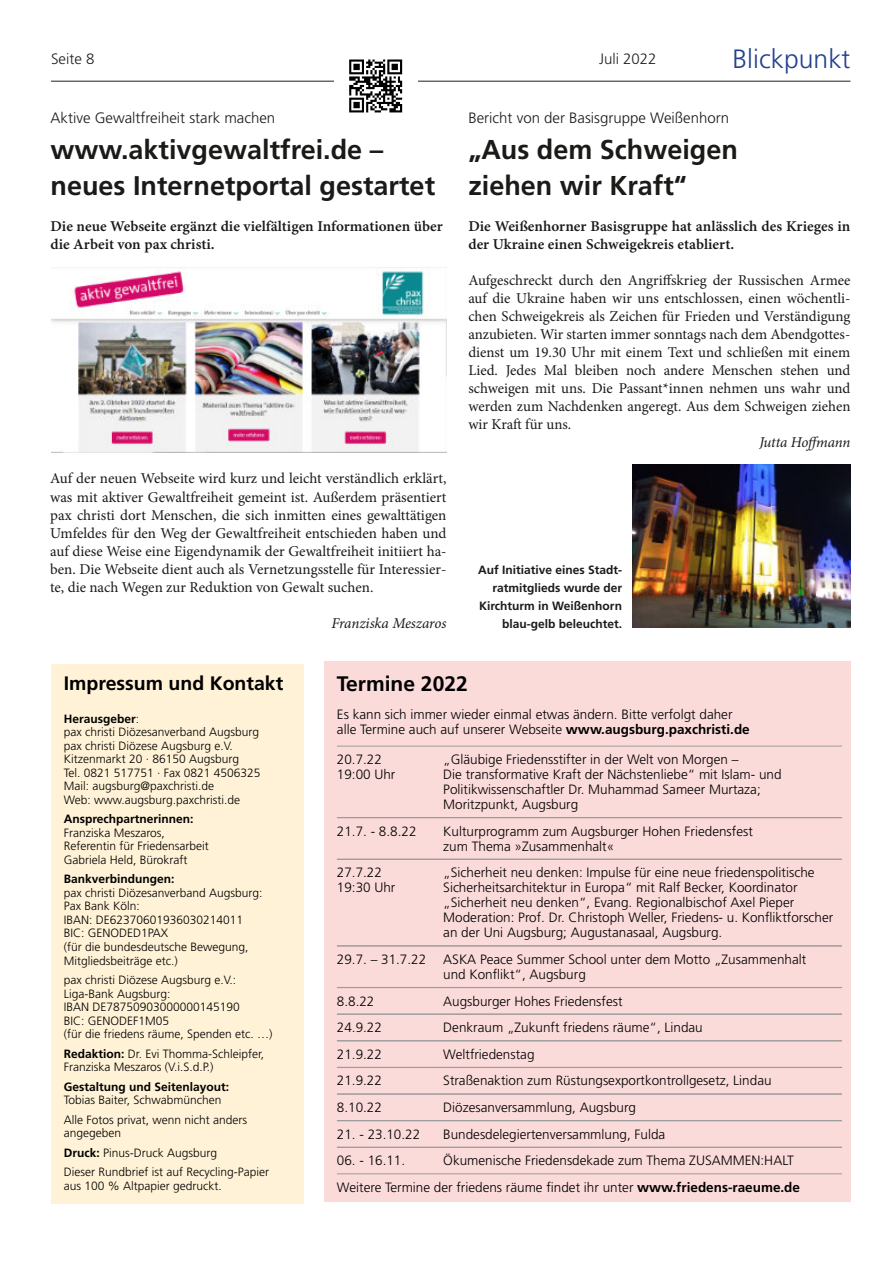
<style>
.page{position:relative;width:893px;height:1263px;background:#fff}
.page>*{position:absolute;margin:0;border:0;box-sizing:border-box;transform-origin:0 0}
.t1{font:700 27.3px/36px "Frutiger LT Std";color:#1a1a18}
.t2{font:700 27px/36px "Frutiger LT Std";color:#1a1a18}
.t3{font:300 26.55px "Frutiger LT Std";color:#24408e}
.t4{font:700 21px "Frutiger LT Std";color:#000}
.t5{font:700 19.5px "Frutiger LT Std";color:#000}
.t6{font:15px/18px "Minion Pro";color:#1a1a18;text-align:justify}
.t7{font:15px/18px "Minion Pro Semibold Capt";color:#1a1a18}
.t8{font:300 15px "Frutiger LT Std";color:#1a1a18}
.t9{font:italic 15px "Minion Pro";letter-spacing:-.01em;color:#1a1a18}
.t10{font:300 15px "Frutiger LT Std";color:#221f20}
.t11{font:300 13.5px/15px "Frutiger LT Std";color:#000}
.t12{font:300 12px/13.5px "Frutiger LT Std";color:#000}
.t13{font:700 12px/18px "Frutiger LT Std";color:#1a1a18;text-align:right}
.t14{font:700 12px "Frutiger LT Std";color:#000}
.s1{font-weight:700}
</style>
<div class="page">
<img style="left:51px;top:267px;width:395px;height:186px">
<div style="left:51px;top:664px;width:252px;height:539px;background:#fff2d6"></div>
<div style="left:324px;top:662px;width:526px;height:540px;background:#fbdada"></div>
<hr style="left:337px;top:746px;width:505px;height:1px;background:#9c9c9c">
<hr style="left:337px;top:817px;width:505px;height:1px;background:#9c9c9c">
<hr style="left:337px;top:859px;width:505px;height:1px;background:#9c9c9c">
<hr style="left:337px;top:945px;width:505px;height:1px;background:#9c9c9c">
<hr style="left:337px;top:946px;width:505px;height:1px;background:#9c9c9c">
<hr style="left:337px;top:987px;width:505px;height:1px;background:#9c9c9c">
<hr style="left:337px;top:1014px;width:505px;height:1px;background:#9c9c9c">
<hr style="left:337px;top:1040px;width:505px;height:1px;background:#9c9c9c">
<hr style="left:337px;top:1067px;width:505px;height:1px;background:#9c9c9c">
<hr style="left:337px;top:1093px;width:505px;height:1px;background:#9c9c9c">
<hr style="left:337px;top:1094px;width:505px;height:1px;background:#9c9c9c">
<hr style="left:337px;top:1120px;width:505px;height:1px;background:#9c9c9c">
<hr style="left:337px;top:1147px;width:505px;height:1px;background:#9c9c9c">
<hr style="left:337px;top:1173px;width:505px;height:1px;background:#9c9c9c">
<hr style="left:51px;top:81px;width:799px;height:1px;background:#221f20">
<img style="left:633px;top:464px;width:217px;height:163px">
<div style="left:334px;top:42px;width:84px;height:78px;background:#fff"></div>
<svg style="left:349px;top:59px;width:54px;height:54px"></svg>
<svg style="left:349px;top:60px;width:53px;height:52px"></svg>
<p class="t10" style="left:51px;top:52px;width:45px">Seite 8</p>
<p class="t10" style="left:599px;top:52px;width:59px">Juli 2022</p>
<h3 class="t3" style="left:733px;top:48px;width:119px">Blickpunkt</h3>
<p class="t8" style="left:51px;top:112px;width:226px">Aktive Gewaltfreiheit stark machen</p>
<h2 class="t2" style="left:51px;top:135px;width:386px">www.aktivgewaltfrei.de – neues Internetportal gestartet</h2>
<p class="t7" style="left:51px;top:219px;width:394px">Die neue Webseite ergänzt die vielfältigen Informationen über die Arbeit von pax christi.</p>
<p class="t6" style="left:50px;top:471px;width:398px">Auf der neuen Webseite wird kurz und leicht verständlich erklärt, was mit aktiver Gewaltfreiheit gemeint ist. Außerdem präsentiert pax christi dort Menschen, die sich inmitten eines gewalttätigen Umfeldes für den Weg der Gewaltfreiheit entschieden haben und auf diese Weise eine Eigendynamik der Gewaltfreiheit initiiert ha‐ ben. Die Webseite dient auch als Vernetzungsstelle für Interessier‐ te, die nach Wegen zur Reduktion von Gewalt suchen.</p>
<p class="t9" style="left:331px;top:617px;width:116px">Franziska Meszaros</p>
<p class="t8" style="left:468px;top:112px;width:262px">Bericht von der Basisgruppe Weißenhorn</p>
<h1 class="t1" style="left:468px;top:135px;width:271px">„Aus dem Schweigen ziehen wir Kraft“</h1>
<p class="t7" style="left:468px;top:219px;width:384px">Die Weißenhorner Basisgruppe hat anlässlich des Krieges in der Ukraine einen Schweigekreis etabliert.</p>
<p class="t6" style="left:468px;top:273px;width:384px">Aufgeschreckt durch den Angriffskrieg der Russischen Armee auf die Ukraine haben wir uns entschlossen, einen wöchentli‐ chen Schweigekreis als Zeichen für Frieden und Verständigung anzubieten. Wir starten immer sonntags nach dem Abendgottes‐ dienst um 19.30 Uhr mit einem Text und schließen mit einem Lied. Jedes Mal bleiben noch andere Menschen stehen und schweigen mit uns. Die Passant*innen nehmen uns wahr und werden zum Nachdenken angeregt. Aus dem Schweigen ziehen wir Kraft für uns.</p>
<p class="t9" style="left:759px;top:437px;width:93px">Jutta Hoffmann</p>
<p class="t13" style="left:478px;top:561px;width:146px">Auf Initiative eines Stadt&shy;ratmitglieds wurde der<br>Kirchturm in Weißenhorn blau-gelb beleuchtet.</p>
<h3 class="t5" style="left:64px;top:675px;width:221px">Impressum und Kontakt</h3>
<p class="t12" style="left:64px;top:713px;width:198px"><span class="s1">Herausgeber</span>:<br>pax christi Diözesanverband Augsburg pax christi Diözese Augsburg e.V.<br>Kitzenmarkt 20 · 86150 Augsburg<br>Tel. 0821 517751 · Fax 0821 4506325<br>Mail: augsburg@paxchristi.de<br>Web: www.augsburg.paxchristi.de</p>
<p class="t14" style="left:64px;top:814px;width:131px">Ansprechpartnerinnen:</p>
<p class="t12" style="left:64px;top:827px;width:147px">Franziska Meszaros,<br>Referentin für Friedensarbeit<br>Gabriela Held, Bürokraft</p>
<p class="t14" style="left:64px;top:874px;width:112px">Bankverbindungen:</p>
<p class="t12" style="left:64px;top:887px;width:200px">pax christi Diözesanverband Augsburg:<br>Pax Bank Köln:<br>IBAN: DE62370601936030214011<br>BIC: GENODED1PAX<br>(für die bundesdeutsche Bewegung,<br>Mitgliedsbeiträge etc.)</p>
<p class="t12" style="left:64px;top:974px;width:210px">pax christi Diözese Augsburg e.V.:<br>Liga-Bank Augsburg:<br>IBAN DE78750903000000145190<br>BIC: GENODEF1M05<br>(für die friedens räume, Spenden etc. …)</p>
<p class="t12" style="left:64px;top:1048px;width:202px"><span class="s1">Redaktion:</span> Dr. Evi Thomma-Schleipfer,<br>Franziska Meszaros (V.i.S.d.P.)</p>
<p class="t14" style="left:64px;top:1081px;width:167px">Gestaltung und Seitenlayout:</p>
<p class="t12" style="left:64px;top:1091px;width:185px;line-height:19.5px">Tobias Baiter, Schwabmünchen<br>Alle Fotos privat, wenn nicht anders</p>
<p class="t12" style="left:64px;top:1124px;width:207px;line-height:19.5px">angegeben<br><span class="s1">Druck:</span> Pinus-Druck Augsburg<br>Dieser Rundbrief ist auf Recycling-Papier</p>
<p class="t12" style="left:64px;top:1180px;width:160px">aus 100 % Altpapier gedruckt.</p>
<h3 class="t4" style="left:337px;top:675px;width:132px">Termine 2022</h3>
<p class="t11" style="left:337px;top:708px;width:414px">Es kann sich immer wieder einmal etwas ändern. Bitte verfolgt daher alle Termine auch auf unserer Webseite <span class="s1">www.augsburg.paxchristi.de</span></p>
<p class="t11" style="left:337px;top:753px;width:47px">20.7.22</p>
<p class="t11" style="left:443px;top:753px;width:297px">„Gläubige Friedensstifter in der Welt von Morgen –</p>
<p class="t11" style="left:337px;top:768px;width:60px">19:00 Uhr</p>
<p class="t11" style="left:443px;top:768px;width:340px">Die transformative Kraft der Nächstenliebe“ mit Islam- und<br>Politikwissenschaftler Dr. Muhammad Sameer Murtaza;<br>Moritzpunkt, Augsburg</p>
<p class="t11" style="left:337px;top:825px;width:81px">21.7. - 8.8.22</p>
<p class="t11" style="left:443px;top:825px;width:311px">Kulturprogramm zum Augsburger Hohen Friedensfest zum Thema »Zusammenhalt«</p>
<p class="t11" style="left:337px;top:866px;width:47px">27.7.22</p>
<p class="t11" style="left:443px;top:866px;width:373px">„Sicherheit neu denken: Impulse für eine neue friedenspolitische</p>
<p class="t11" style="left:337px;top:881px;width:60px">19:30 Uhr</p>
<p class="t11" style="left:443px;top:881px;width:392px">Sicherheitsarchitektur in Europa“ mit Ralf Becker, Koordinator „Sicherheit neu denken“, Evang. Regionalbischof Axel Pieper Moderation: Prof. Dr. Christoph Weller, Friedens- u. Konfliktforscher an der Uni Augsburg; Augustanasaal, Augsburg.</p>
<p class="t11" style="left:337px;top:953px;width:91px">29.7. – 31.7.22</p>
<p class="t11" style="left:443px;top:953px;width:365px">ASKA Peace Summer School unter dem Motto „Zusammenhalt und Konflikt“, Augsburg</p>
<p class="t11" style="left:337px;top:995px;width:39px">8.8.22</p>
<p class="t11" style="left:443px;top:995px;width:181px">Augsburger Hohes Friedensfest</p>
<p class="t11" style="left:337px;top:1021px;width:47px">24.9.22</p>
<p class="t11" style="left:443px;top:1021px;width:261px">Denkraum „Zukunft friedens räume“, Lindau</p>
<p class="t11" style="left:337px;top:1048px;width:47px">21.9.22</p>
<p class="t11" style="left:443px;top:1048px;width:93px">Weltfriedenstag</p>
<p class="t11" style="left:337px;top:1074px;width:47px">21.9.22</p>
<p class="t11" style="left:443px;top:1074px;width:330px">Straßenaktion zum Rüstungsexportkontrollgesetz, Lindau</p>
<p class="t11" style="left:337px;top:1101px;width:47px">8.10.22</p>
<p class="t11" style="left:443px;top:1101px;width:194px">Diözesanversammlung, Augsburg</p>
<p class="t11" style="left:337px;top:1128px;width:85px">21. - 23.10.22</p>
<p class="t11" style="left:443px;top:1128px;width:224px">Bundesdelegiertenversammlung, Fulda</p>
<p class="t11" style="left:337px;top:1154px;width:70px">06. - 16.11.</p>
<p class="t11" style="left:337px;top:1148px;width:465px;line-height:26.7px;text-indent:106px">Ökumenische Friedensdekade zum Thema ZUSAMMEN:HALT<br>Weitere Termine der friedens räume findet ihr unter <span class="s1">www.friedens-raeume.de</span></p>
</div>
